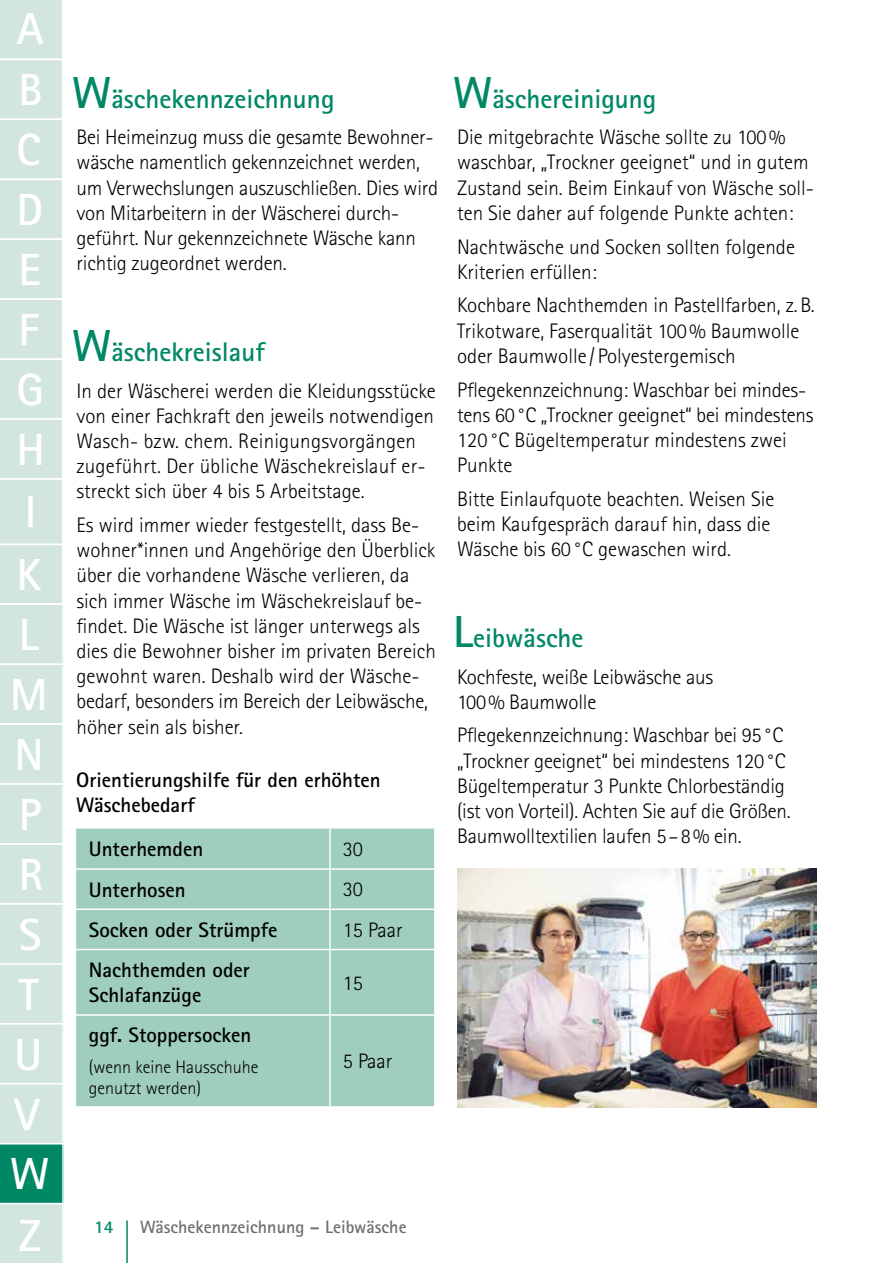
<style>
.page{position:relative;width:893px;height:1263px;background:#fff}
.page>*{position:absolute;margin:0;border:0;box-sizing:border-box;transform-origin:0 0}
.t1{font:700 45px/60.2px "Rotis Sans Serif Std";color:#fff;text-align:justify}
.t2{font:700 27px "Rotis Sans Serif Std";color:#008864}
.t3{font:300 21px/25.2px "Rotis Sans Serif Std";color:#000}
.t4{font:700 21px/25.2px "Rotis Sans Serif Std";color:#000}
.t5{font:300 18px/21.6px "Rotis Sans Serif Std";color:#000}
.t6{font:700 18px "Rotis Sans Serif Std";color:#706f6f}
.t7{font:700 18px "Rotis Sans Serif Std";color:#008864}
.s1{font-size:45px}
</style>
<div class="page">
<hr style="left:126px;top:1220px;width:2px;height:43px;background:#008864">
<div style="left:76px;top:829px;width:358px;height:277px;background:#9fcdbe"></div>
<hr style="left:329px;top:829px;width:2px;height:39px;background:#fff">
<hr style="left:76px;top:868px;width:254px;height:2px;background:#fff">
<hr style="left:330px;top:868px;width:106px;height:2px;background:#fff">
<hr style="left:329px;top:870px;width:2px;height:38px;background:#fff">
<hr style="left:76px;top:908px;width:254px;height:2px;background:#fff">
<hr style="left:330px;top:908px;width:106px;height:2px;background:#fff">
<hr style="left:329px;top:910px;width:2px;height:39px;background:#fff">
<hr style="left:76px;top:949px;width:254px;height:1px;background:#fff">
<hr style="left:330px;top:949px;width:106px;height:1px;background:#fff">
<hr style="left:329px;top:950px;width:2px;height:64px;background:#fff">
<hr style="left:76px;top:1014px;width:254px;height:2px;background:#fff">
<hr style="left:330px;top:1014px;width:106px;height:2px;background:#fff">
<hr style="left:329px;top:1016px;width:2px;height:90px;background:#fff">
<svg style="left:0;top:0;width:64px;height:1263px;background:#c9e2da"></svg>
<img style="left:457px;top:868px;width:359px;height:240px">
<h1 class="t1" style="left:16px;top:-2px;width:30px">A B C D E F G H</h1>
<h1 class="t1" style="left:25px;top:482px;width:13px">I</h1>
<h1 class="t1" style="left:16px;top:544px;width:27px">K</h1>
<h1 class="t1" style="left:19px;top:604px;width:21px">L</h1>
<h1 class="t1" style="left:10px;top:664px;width:41px;text-align:left">M<br>N<br>P<br>R<br>S<br>T<br>U<br>V<br>W<br>Z</h1>
<p class="t2" style="left:72px;top:82px;width:264px"><span class="s1">W</span>äschekennzeichnung</p>
<p class="t3" style="left:77px;top:125px;width:363px">Bei Heimeinzug muss die gesamte Bewohner&shy;wäsche namentlich gekennzeichnet werden, um Verwechslungen auszuschließen. Dies wird von Mitarbeitern in der Wäscherei durch&shy;geführt. Nur gekennzeichnete Wäsche kann richtig zugeordnet werden.</p>
<p class="t2" style="left:72px;top:335px;width:194px"><span class="s1">W</span>äschekreislauf</p>
<p class="t3" style="left:77px;top:378px;width:361px">In der Wäscherei werden die Kleidungsstücke von einer Fachkraft den jeweils notwendigen Wasch- bzw. chem. Reinigungsvorgängen zugeführt. Der übliche Wäschekreislauf er&shy;streckt sich über 4 bis 5 Arbeitstage.</p>
<p class="t3" style="left:77px;top:513px;width:361px">Es wird immer wieder festgestellt, dass Be&shy;wohner*innen und Angehörige den Überblick über die vorhandene Wäsche verlieren, da sich immer Wäsche im Wäschekreislauf be&shy;findet. Die Wäsche ist länger unterwegs als dies die Bewohner bisher im privaten Bereich gewohnt waren. Deshalb wird der Wäsche&shy;bedarf, besonders im Bereich der Leibwäsche, höher sein als bisher.</p>
<p class="t4" style="left:76px;top:767px;width:306px">Orientierungshilfe für den erhöhten<br>Wäschebedarf</p>
<p class="t4" style="left:89px;top:836px;width:116px">Unterhemden</p>
<p class="t3" style="left:343px;top:836px;width:22px">30</p>
<p class="t4" style="left:89px;top:876px;width:98px">Unterhosen</p>
<p class="t3" style="left:343px;top:877px;width:22px">30</p>
<p class="t4" style="left:89px;top:917px;width:190px">Socken oder Strümpfe</p>
<p class="t3" style="left:343px;top:917px;width:61px">15 Paar</p>
<p class="t4" style="left:89px;top:957px;width:162px">Nachthemden oder<br>Schlafanzüge</p>
<p class="t3" style="left:343px;top:970px;width:22px">15</p>
<p class="t4" style="left:89px;top:1022px;width:164px">ggf. Stoppersocken</p>
<p class="t5" style="left:89px;top:1056px;width:171px">(wenn keine Hausschuhe genutzt werden)</p>
<p class="t3" style="left:343px;top:1049px;width:51px">5 Paar</p>
<p class="t2" style="left:453px;top:82px;width:205px"><span class="s1">W</span>äschereinigung</p>
<p class="t3" style="left:457px;top:125px;width:358px">Die mitgebrachte Wäsche sollte zu 100% waschbar, „Trockner geeignet“ und in gutem Zustand sein. Beim Einkauf von Wäsche soll&shy;ten Sie daher auf folgende Punkte achten:</p>
<p class="t3" style="left:457px;top:234px;width:339px">Nachtwäsche und Socken sollten folgende<br>Kriterien erfüllen:</p>
<p class="t3" style="left:457px;top:293px;width:359px">Kochbare Nachthemden in Pastellfarben, z.B.<br>Trikotware, Faserqualität 100% Baumwolle oder Baumwolle / Polyestergemisch</p>
<p class="t3" style="left:457px;top:377px;width:358px">Pflegekennzeichnung: Waschbar bei mindes&shy;tens 60°C „Trockner geeignet“ bei mindestens 120 °C Bügeltemperatur mindestens zwei Punkte</p>
<p class="t3" style="left:457px;top:487px;width:319px">Bitte Einlaufquote beachten. Weisen Sie beim Kaufgespräch darauf hin, dass die<br>Wäsche bis 60 °C gewaschen wird.</p>
<p class="t2" style="left:453px;top:621px;width:132px"><span class="s1">L</span>eibwäsche</p>
<p class="t3" style="left:457px;top:664px;width:258px">Kochfeste, weiße Leibwäsche aus<br>100% Baumwolle</p>
<p class="t3" style="left:457px;top:723px;width:335px">Pflegekennzeichnung: Waschbar bei 95°C „Trockner geeignet“ bei mindestens 120°C Bügeltemperatur 3 Punkte Chlorbeständig (ist von Vorteil). Achten Sie auf die Größen.<br>Baumwolltextilien laufen 5–8% ein.</p>
<p class="t7" style="left:94px;top:1215px;width:21px">14</p>
<p class="t6" style="left:140px;top:1215px;width:268px">Wäschekennzeichnung – Leibwäsche</p>
</div>
